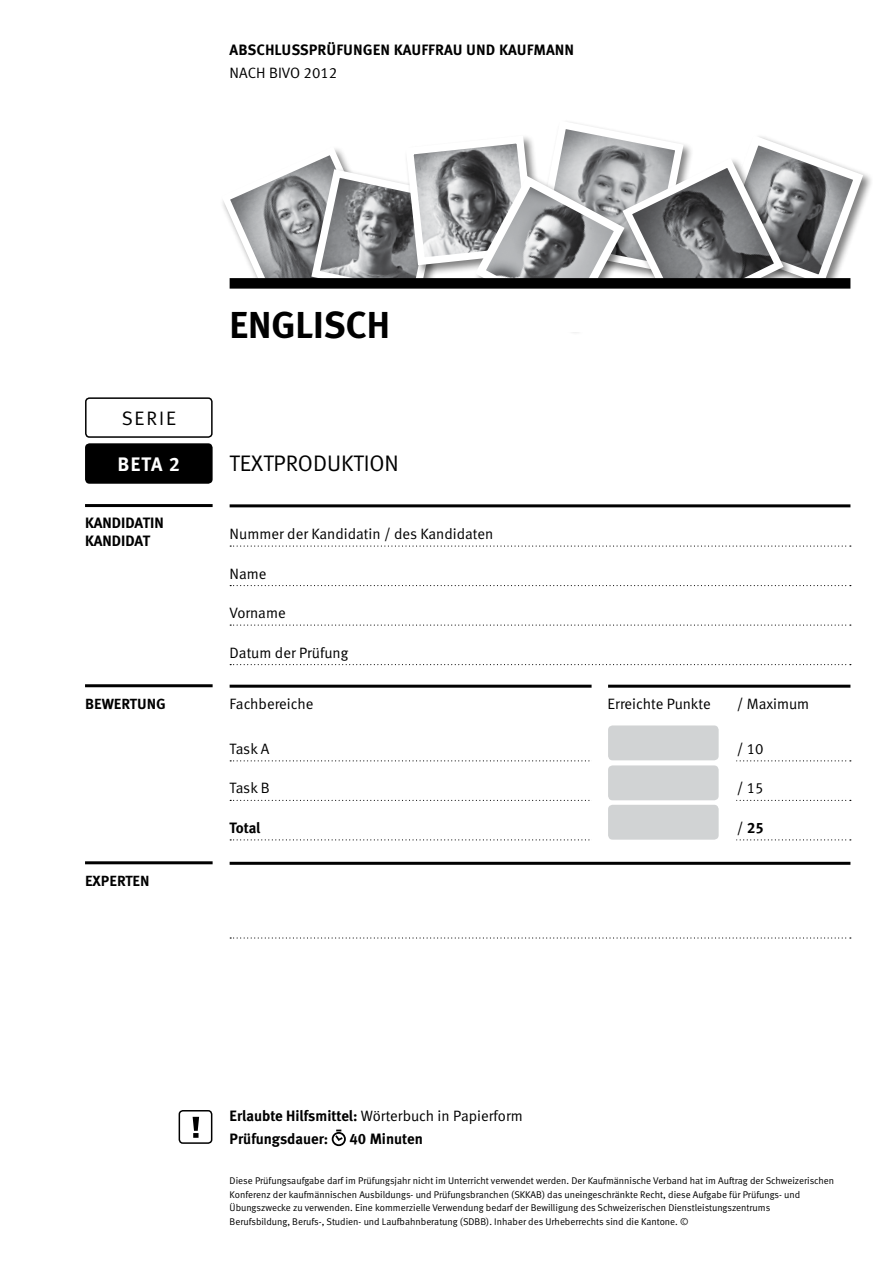
<style>
.page{position:relative;width:893px;height:1263px;background:#fff}
.page>*{position:absolute;margin:0;border:0;box-sizing:border-box;transform-origin:0 0}
.t1{font:37.5px "Meta Bold LF";color:#000}
.t2{font:22.5px "Meta Normal LF";color:#000}
.t3{font:19.5px "Meta Bold LF Caps";color:#fff}
.t4{font:19.5px "Meta Normal LF";letter-spacing:.1em;color:#000}
.t5{font:15px "Meta Normal LF";color:#000}
.t6{font:15px/18px "Meta Bold LF";color:#000}
.t7{font:15px "Meta Bold LF Caps";color:#000}
.t8{font:14.7px "Meta Bold LF Caps";color:#000}
.t9{font:9.75px/13.5px "Meta Normal LF";color:#000}
.s1{font-family:"Meta Normal LF"}
.s2{font-family:"Meta Bold LF"}
</style>
<div class="page">
<svg style="left:222px;top:122px;width:646px;height:161px"></svg>
<hr style="left:230px;top:504px;width:620px;height:3px;background:#000">
<svg style="left:230px;top:545px;width:621px;height:2px"></svg>
<svg style="left:230px;top:585px;width:621px;height:1px"></svg>
<svg style="left:230px;top:624px;width:621px;height:2px"></svg>
<svg style="left:230px;top:664px;width:621px;height:1px"></svg>
<hr style="left:85px;top:504px;width:128px;height:3px;background:#000">
<hr style="left:230px;top:862px;width:620px;height:3px;background:#000">
<svg style="left:230px;top:937px;width:621px;height:1px"></svg>
<hr style="left:230px;top:685px;width:620px;height:3px;background:#000">
<svg style="left:230px;top:760px;width:621px;height:1px"></svg>
<svg style="left:230px;top:800px;width:621px;height:1px"></svg>
<svg style="left:230px;top:839px;width:621px;height:1px"></svg>
<hr style="left:85px;top:684px;width:128px;height:3px;background:#000">
<div style="left:592px;top:680px;width:16px;height:169px;background:#fff"></div>
<div style="left:720px;top:691px;width:16px;height:157px;background:#fff"></div>
<hr style="left:85px;top:861px;width:128px;height:3px;background:#000">
<div style="left:230px;top:278px;width:620px;height:11px;background:#000"></div>
<div style="left:605px;top:721px;width:120px;height:127px;background:#fff"></div>
<div style="left:608px;top:725px;width:111px;height:35px;background:#d1d3d4;border-radius:4px"></div>
<div style="left:608px;top:765px;width:111px;height:35px;background:#d1d3d4;border-radius:4px"></div>
<div style="left:608px;top:805px;width:111px;height:35px;background:#d1d3d4;border-radius:4px"></div>
<div style="left:332px;top:1132px;width:14px;height:14px;border:2px solid #000;border-radius:50%"></div>
<svg style="left:333px;top:1129px;width:12px;height:14px"></svg>
<svg style="left:193px;top:1117px;width:6px;height:21px"></svg>
<div style="left:179px;top:1110px;width:33px;height:34px;border:2px solid #000;border-radius:4px"></div>
<div style="left:85px;top:443px;width:128px;height:41px;background:#000;border-radius:4px"></div>
<div style="left:85px;top:397px;width:128px;height:41px;border:2px solid #000;border-radius:4px"></div>
<h3 class="t7" style="left:230px;top:41px;width:346px">ABSCHLUSSPRÜFUNGEN KAUFFRAU UND KAUFMANN</h3>
<h3 class="t5" style="left:230px;top:64px;width:109px">nach BiVo 2012</h3>
<h3 class="t4" style="left:122px;top:406px;width:56px">serie</h3>
<h3 class="t3" style="left:118px;top:452px;width:64px">BETA 2</h3>
<h3 class="t6" style="left:85px;top:514px;width:80px">kandidatin<br>Kandidat</h3>
<h3 class="t8" style="left:85px;top:695px;width:82px">BEWERTUNG</h3>
<h3 class="t8" style="left:85px;top:872px;width:66px">EXPERTEN</h3>
<h1 class="t1" style="left:230px;top:303px;width:162px">englisch</h1>
<h2 class="t2" style="left:230px;top:450px;width:171px">textproduktion</h2>
<h3 class="t5" style="left:230px;top:525px;width:265px">N ummer der Kandidatin / des Kandidaten</h3>
<h3 class="t5" style="left:230px;top:565px;width:39px">Name</h3>
<h3 class="t5" style="left:230px;top:604px;width:58px">Vorname</h3>
<h3 class="t5" style="left:230px;top:644px;width:120px">Datum der Prüfung</h3>
<h3 class="t5" style="left:230px;top:695px;width:85px">Fachbereiche</h3>
<h3 class="t5" style="left:608px;top:695px;width:105px">Erreichte Punkte</h3>
<h3 class="t5" style="left:737px;top:695px;width:74px">/ Maximum</h3>
<h3 class="t5" style="left:230px;top:740px;width:41px">Task A</h3>
<h3 class="t5" style="left:737px;top:740px;width:28px">/ 10</h3>
<h3 class="t5" style="left:230px;top:779px;width:42px">Task B</h3>
<h3 class="t5" style="left:737px;top:779px;width:28px">/ 15</h3>
<h3 class="t6" style="left:230px;top:818px;width:32px">Total</h3>
<h3 class="t7" style="left:737px;top:819px;width:29px"><span class="s1">/</span> 25</h3>
<h3 class="t5" style="left:230px;top:1107px;width:295px"><span class="s2">Erlaubte Hilfsmittel:</span> Wörterbuch in Papierform</h3>
<h3 class="t6" style="left:230px;top:1129px;width:100px">Prüfungsdauer:</h3>
<h3 class="t6" style="left:349px;top:1129px;width:75px">40 Minuten</h3>
<p class="t9" style="left:230px;top:1174px;width:606px">Diese Prüfungsaufgabe darf im Prüfungsjahr nicht im U nterricht verwendet werden. Der Kaufmännische Verband hat im Auftrag der Schweizerischen Konferenz der kaufmännischen Ausbildungs- und Prüfungsbranchen (SKKAB) das uneingeschränkte Recht, diese Aufgabe für Prüfungs- und Übungszwecke zu verwenden. Eine kommerzielle Verwendung bedarf der Bewilligung des Schweizerischen Dienstleistungszentrums<br>Berufsbildung, Berufs-, Studien- und Laufbahnberatung (SDBB). I nhaber des U rheberrechts sind die Kantone. ©</p>
</div>
